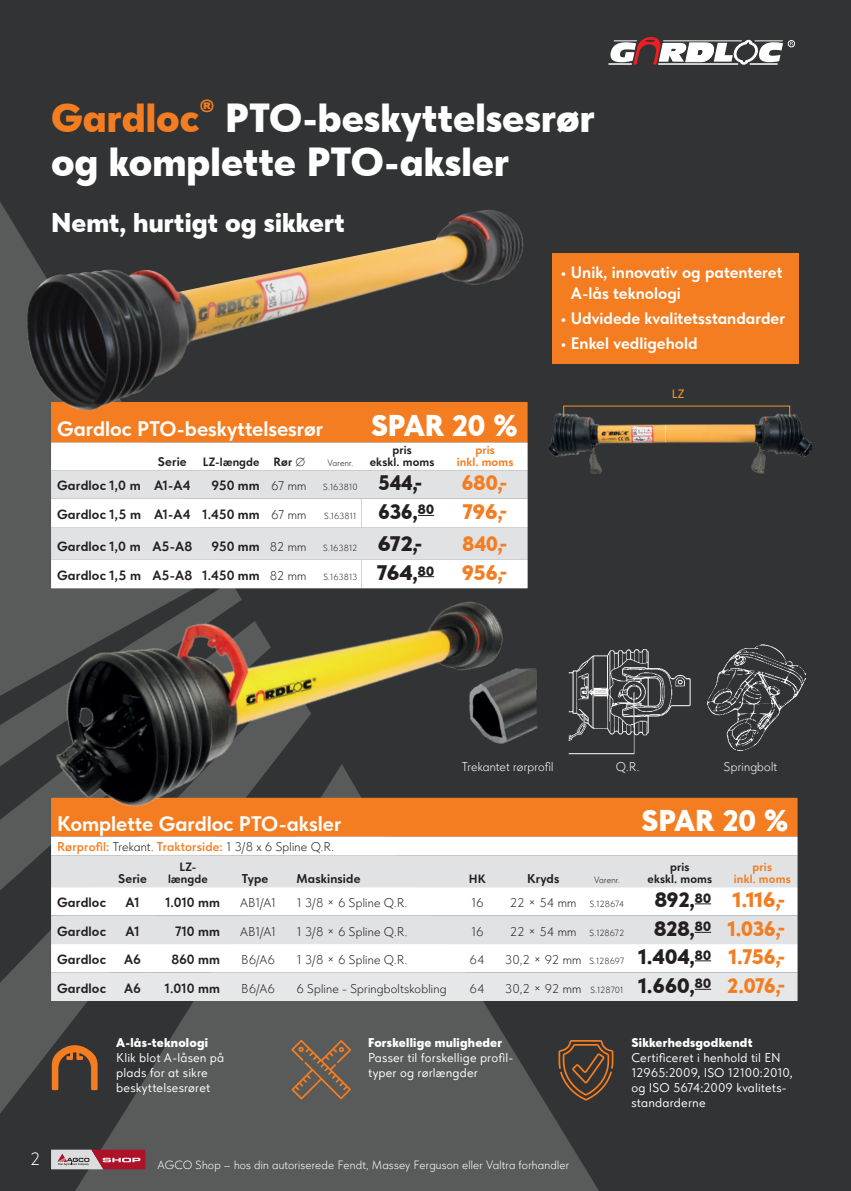
<style>
.page{position:relative;width:851px;height:1191px;background:#fff}
.page>*{position:absolute;margin:0;border:0;box-sizing:border-box;transform-origin:0 0}
.t1{font:900 40.5px/43.5px "Tilda Sans";color:#fff}
.t2{font:900 30px "Tilda Sans";color:#fff}
.t3{font:900 27px "Tilda Sans";letter-spacing:.005em;color:#fff}
.t4{font:700 21px "Tilda Sans";color:#fff}
.t5{font:900 21px "Tilda Sans";letter-spacing:-.01em;color:#f47d21}
.t6{font:900 21px "Tilda Sans";letter-spacing:-.01em;color:#f47d21;scale:1.05 1}
.t7{font:900 21px "Tilda Sans";letter-spacing:-.01em;color:#f47d21;scale:.96 1}
.t8{font:900 21px "Tilda Sans";letter-spacing:-.01em;color:#231f20;scale:.96 1}
.t9{font:900 21px "Tilda Sans";letter-spacing:-.01em;color:#231f20;scale:1.07 1}
.t10{font:900 21px "Tilda Sans";letter-spacing:-.01em;color:#231f20;scale:.93 1}
.t11{font:900 21px "Tilda Sans";letter-spacing:-.01em;color:#f47d21;scale:1.06 1}
.t12{font:900 21px "Tilda Sans";letter-spacing:-.01em;color:#231f20;scale:1.1 1}
.t13{font:900 21px "Tilda Sans";letter-spacing:-.01em;color:#f47d21;scale:.95 1}
.t14{font:300 18px "Tilda Sans";color:#fff}
.t15{font:700 16.5px/21px "Tilda Sans";color:#fff}
.t16{font:700 13.5px "Tilda Sans";letter-spacing:.01em;color:#231f20}
.t17{font:300 12.75px "Tilda Sans";letter-spacing:.015em;color:#231f20}
.t18{font:12.75px/15px "Tilda Sans";letter-spacing:.01em;color:#fff}
.t19{font:900 12.75px "Tilda Sans";letter-spacing:.02em;color:#fff}
.t20{font:300 12.75px "Tilda Sans";letter-spacing:.015em;color:#fff}
.t21{font:700 12.75px "Tilda Sans";letter-spacing:.015em;color:#231f20}
.t22{font:500 12.15px "Tilda Sans";color:#f7932c}
.t23{font:300 12px "Tilda Sans";letter-spacing:.02em;color:#fff}
.t24{font:700 12px/12px "Tilda Sans";letter-spacing:.015em;color:#231f20;text-align:center}
.t25{font:700 12px/12px "Tilda Sans";letter-spacing:.015em;color:#f47d21;text-align:center}
.t26{font:300 9px "Tilda Sans";letter-spacing:-.01em;color:#231f20}
.s1{color:#f47d21}
.s2{font-weight:300;font-size:12.75px}
.s3{font-weight:600;color:#f47d21}
.s4{font-size:12.75px}
.s5{color:#231f20}
.s6{font-size:9px}
</style>
<div class="page">
<div style="left:0;top:0;width:850px;height:1191px;background:#313334"></div>
<svg style="left:609px;top:37px;width:173px;height:28px"></svg>
<div style="left:787px;top:40px;width:7px;height:7px;border:1px solid #fff;border-radius:50%"></div>
<div style="left:0;top:202px;width:51px;height:380px;background:#595b5b"></div>
<svg style="left:0;top:680px;width:26px;height:433px;fill:#595b5b"></svg>
<svg style="left:26px;top:930px;width:588px;height:261px;fill:#595b5b"></svg>
<div style="left:552px;top:253px;width:246px;height:111px;background:#f47d21"></div>
<div style="left:536px;top:797px;width:261px;height:39px;background:#f47d21"></div>
<div style="left:536px;top:836px;width:261px;height:19px;background:#fff"></div>
<svg style="left:51px;top:855px;width:746px;height:89px;background:#e6e7e8"></svg>
<svg style="left:694px;top:903px;width:17px;height:1px"></svg>
<svg style="left:694px;top:932px;width:17px;height:1px"></svg>
<svg style="left:51px;top:944px;width:746px;height:57px;background:#f1f1f2"></svg>
<svg style="left:51px;top:402px;width:476px;height:68px;background:#f8ba8a"></svg>
<div style="left:51px;top:470px;width:476px;height:25px;background:#e1e2e4"></div>
<img style="left:27px;top:210px;width:497px;height:202px">
<img style="left:23px;top:495px;width:513px;height:424px">
<img style="left:548px;top:414px;width:263px;height:59px">
<svg style="left:558px;top:1040px;width:55px;height:60px"></svg>
<svg style="left:291px;top:1039px;width:60px;height:60px;background:#756150"></svg>
<svg style="left:52px;top:1045px;width:46px;height:45px"></svg>
<img style="left:568px;top:649px;width:123px;height:106px">
<img style="left:707px;top:644px;width:100px;height:107px">
<img style="left:468px;top:668px;width:69px;height:76px">
<svg style="left:51px;top:1149px;width:94px;height:20px;background:#bb7580"></svg>
<h1 class="t1" style="left:51px;top:97px;width:545px"><span class="s1">Gardloc</span><sup>®</sup> PTO-beskyttelsesrør og komplette PTO-aksler</h1>
<h3 class="t3" style="left:51px;top:207px;width:295px">Nemt, hurtigt og sikkert</h3>
<p class="t15" style="left:570px;top:262px;width:213px;text-indent:-10px">• Unik, innovativ og patenteret<br>A-lås teknologi</p>
<p class="t15" style="left:561px;top:308px;width:226px">• Udvidede kvalitetsstandarder</p>
<p class="t15" style="left:561px;top:333px;width:138px">• Enkel vedligehold</p>
<h3 class="t4" style="left:57px;top:417px;width:268px">Gardloc PTO-beskyttelsesrør</h3>
<h2 class="t2" style="left:371px;top:409px;width:148px">SPAR 20 %</h2>
<p class="t21" style="left:158px;top:454px;width:30px">Serie</p>
<p class="t24" style="left:203px;top:456px;width:104px">LZ-længde Rør ∅</p>
<p class="t26" style="left:327px;top:458px;width:27px">Varenr.</p>
<p class="t24" style="left:369px;top:444px;width:66px">pris<br>ekskl. moms</p>
<p class="t25" style="left:456px;top:444px;width:58px">pris<br>inkl. moms</p>
<p class="t16" style="left:57px;top:478px;width:135px">Gardloc 1,0 m A1-A4</p>
<p class="t16" style="left:211px;top:478px;width:96px">950 mm <span class="s2">67 mm</span></p>
<p class="t26" style="left:323px;top:482px;width:36px">S.163810</p>
<h3 class="t10" style="left:378px;top:471px;width:49px">544,-</h3>
<h3 class="t5" style="left:461px;top:471px;width:47px">680,-</h3>
<p class="t16" style="left:57px;top:506px;width:251px">Gardloc 1,5 m A1-A4 1.450 mm <span class="s2">67 mm</span></p>
<p class="t26" style="left:324px;top:510px;width:34px">S.163811</p>
<h3 class="t8" style="left:378px;top:499px;width:60px">636,<sup>80</sup></h3>
<h3 class="t11" style="left:463px;top:499px;width:44px">796,-</h3>
<p class="t16" style="left:57px;top:539px;width:137px">Gardloc 1,0 m A5-A8</p>
<p class="t16" style="left:211px;top:539px;width:96px">950 mm <span class="s2">82 mm</span></p>
<p class="t26" style="left:323px;top:543px;width:36px">S.163812</p>
<h3 class="t12" style="left:377px;top:532px;width:42px">672,-</h3>
<h3 class="t13" style="left:462px;top:532px;width:49px">840,-</h3>
<p class="t16" style="left:57px;top:567px;width:251px">Gardloc 1,5 m A5-A8 1.450 mm <span class="s2">82 mm</span></p>
<p class="t26" style="left:323px;top:572px;width:36px">S.163813</p>
<h3 class="t9" style="left:377px;top:560px;width:55px">764,<sup>80</sup></h3>
<h3 class="t5" style="left:461px;top:560px;width:47px">956,-</h3>
<p class="t22" style="left:671px;top:387px;width:14px">LZ</p>
<h3 class="t14" style="left:30px;top:1148px;width:12px">2</h3>
<p class="t20" style="left:461px;top:759px;width:93px">Trekantet rørprofil</p>
<p class="t20" style="left:615px;top:759px;width:25px">Q.R.</p>
<p class="t20" style="left:723px;top:759px;width:55px">Springbolt</p>
<h3 class="t4" style="left:57px;top:811px;width:286px">Komplette Gardloc PTO-aksler</h3>
<h2 class="t2" style="left:641px;top:803px;width:148px">SPAR 20 %</h2>
<p class="t17" style="left:57px;top:840px;width:278px"><span class="s3">Rørprofil:</span> Trekant. <span class="s3">Traktorside:</span> 1 3/8 x 6 Spline Q.R.</p>
<p class="t21" style="left:118px;top:871px;width:30px">Serie</p>
<p class="t24" style="left:168px;top:861px;width:41px">LZ&shy;længde</p>
<p class="t21" style="left:242px;top:871px;width:28px">Type</p>
<p class="t21" style="left:296px;top:871px;width:66px">Maskinside</p>
<p class="t24" style="left:468px;top:873px;width:18px">HK</p>
<p class="t21" style="left:527px;top:871px;width:34px">Kryds</p>
<p class="t26" style="left:594px;top:874px;width:27px">Varenr.</p>
<p class="t24" style="left:647px;top:861px;width:66px">pris<br>ekskl. moms</p>
<p class="t25" style="left:733px;top:861px;width:58px">pris<br>inkl. moms</p>
<p class="t16" style="left:57px;top:894px;width:51px">Gardloc</p>
<p class="t16" style="left:126px;top:894px;width:15px">A1</p>
<p class="t16" style="left:165px;top:894px;width:56px">1.010 mm</p>
<p class="t17" style="left:240px;top:895px;width:37px">AB1/A1</p>
<p class="t17" style="left:296px;top:895px;width:112px">1 3/8 × 6 Spline Q.R.</p>
<p class="t17" style="left:471px;top:895px;width:14px">16</p>
<p class="t26" style="left:510px;top:899px;width:116px"><span class="s4">22 × 54 mm</span> S.128674</p>
<h3 class="t6" style="left:654px;top:887px;width:126px"><span class="s5">892,</span><sup>80</sup> 1.116,-</h3>
<p class="t16" style="left:57px;top:923px;width:51px">Gardloc</p>
<p class="t16" style="left:126px;top:923px;width:15px">A1</p>
<p class="t16" style="left:175px;top:923px;width:46px">710 mm</p>
<p class="t17" style="left:240px;top:924px;width:37px">AB1/A1</p>
<p class="t17" style="left:296px;top:924px;width:112px">1 3/8 × 6 Spline Q.R.</p>
<p class="t17" style="left:471px;top:924px;width:14px">16</p>
<p class="t26" style="left:510px;top:927px;width:116px"><span class="s4">22 × 54 mm</span> S.128672</p>
<h3 class="t7" style="left:654px;top:916px;width:138px"><span class="s5">828,</span><sup>80</sup> 1.036,-</h3>
<p class="t16" style="left:57px;top:951px;width:51px">Gardloc</p>
<p class="t16" style="left:124px;top:951px;width:18px">A6</p>
<p class="t16" style="left:171px;top:951px;width:50px">860 mm</p>
<p class="t17" style="left:241px;top:952px;width:35px">B6/A6</p>
<p class="t17" style="left:296px;top:952px;width:112px">1 3/8 × 6 Spline Q.R.</p>
<p class="t17" style="left:469px;top:952px;width:17px">64</p>
<p class="t17" style="left:505px;top:952px;width:121px">30,2 × 92 mm <span class="s6">S.128697</span></p>
<h3 class="t5" style="left:639px;top:944px;width:148px"><span class="s5">1.404,</span><sup>80</sup> 1.756,-</h3>
<p class="t16" style="left:57px;top:980px;width:51px">Gardloc</p>
<p class="t16" style="left:124px;top:980px;width:18px">A6</p>
<p class="t16" style="left:165px;top:980px;width:56px">1.010 mm</p>
<p class="t17" style="left:241px;top:981px;width:35px">B6/A6</p>
<p class="t17" style="left:296px;top:981px;width:151px">6 Spline - Springboltskobling</p>
<p class="t17" style="left:469px;top:981px;width:17px">64</p>
<p class="t17" style="left:505px;top:981px;width:120px">30,2 × 92 mm <span class="s6">S.128701</span></p>
<h3 class="t5" style="left:639px;top:973px;width:148px"><span class="s5">1.660,</span><sup>80</sup> 2.076,-</h3>
<p class="t19" style="left:116px;top:1035px;width:93px">A-lås-teknologi</p>
<p class="t18" style="left:116px;top:1050px;width:110px">Klik blot A-låsen på plads for at sikre beskyttelsesrøret</p>
<p class="t19" style="left:368px;top:1035px;width:136px">Forskellige muligheder</p>
<p class="t18" style="left:368px;top:1050px;width:147px">Passer til forskellige profil&shy;typer og rørlængder</p>
<p class="t23" style="left:157px;top:1158px;width:413px">AGCO Shop – hos din autoriserede Fendt, Massey Ferguson eller Valtra forhandler</p>
<p class="t19" style="left:631px;top:1035px;width:123px">Sikkerhedsgodkendt</p>
<p class="t18" style="left:631px;top:1050px;width:163px">Certificeret i henhold til EN<br>12965:2009, ISO 12100:2010, og ISO 5674:2009 kvalitets&shy;standarderne</p>
</div>
